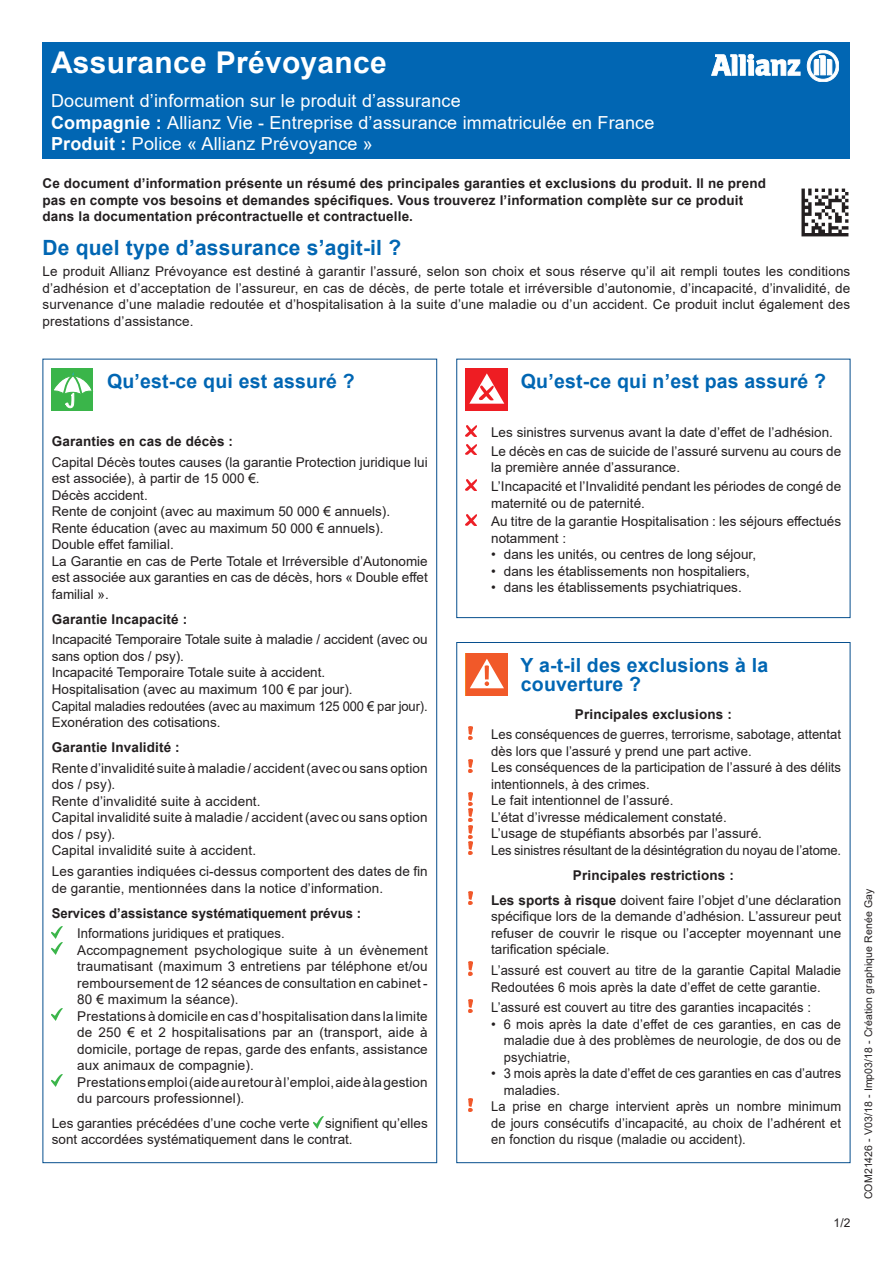
<style>
.page{position:relative;width:893px;height:1263px;background:#fff}
.page>*{position:absolute;margin:0;border:0;box-sizing:border-box;transform-origin:0 0}
.t1{font:700 30px "Arial";letter-spacing:.01em;color:#fff}
.t2{font:700 21px "Arial";letter-spacing:.01em;color:#0166b3}
.t3{font:700 19.5px/19.5px "Arial";letter-spacing:.01em;color:#0166b3}
.t4{font:18px/21.6px "Arial";letter-spacing:.01em;color:#fff}
.t5{font:13.5px/16.5px "Arial";color:#231f20}
.t6{font:700 13.5px/16.5px "Arial";letter-spacing:.01em;color:#231f20}
.t7{font:13.5px/16.5px "Arial";color:#231f20;scale:.96 1}
.t8{font:12px "Arial";color:#231f20}
.t9{font:10.5px "Arial";letter-spacing:.01em;color:#231f20}
.s1{font-weight:700}
.s2{font-weight:400}
</style>
<div class="page">
<div style="left:43px;top:43px;width:807px;height:116px;background:#0166b3"></div>
<svg style="left:52px;top:926px;width:11px;height:29px"></svg>
<svg style="left:52px;top:1009px;width:11px;height:12px"></svg>
<svg style="left:52px;top:1075px;width:11px;height:12px"></svg>
<svg style="left:313px;top:1116px;width:11px;height:12px"></svg>
<svg style="left:466px;top:425px;width:10px;height:11px"></svg>
<svg style="left:466px;top:444px;width:10px;height:11px"></svg>
<svg style="left:466px;top:479px;width:10px;height:11px"></svg>
<svg style="left:466px;top:514px;width:10px;height:11px"></svg>
<div style="left:456px;top:359px;width:394px;height:259px;border:1px solid #074f8e"></div>
<svg style="left:469px;top:726px;width:3px;height:13px"></svg>
<svg style="left:469px;top:759px;width:3px;height:13px"></svg>
<svg style="left:469px;top:792px;width:3px;height:13px"></svg>
<img style="left:469px;top:808px;width:3px;height:14px">
<svg style="left:469px;top:825px;width:3px;height:13px"></svg>
<img style="left:469px;top:841px;width:3px;height:14px">
<img style="left:469px;top:891px;width:3px;height:14px">
<svg style="left:469px;top:962px;width:3px;height:13px"></svg>
<svg style="left:469px;top:999px;width:3px;height:13px"></svg>
<svg style="left:469px;top:1098px;width:3px;height:13px"></svg>
<div style="left:466px;top:653px;width:42px;height:42px;background:#f15929"></div>
<svg style="left:470px;top:659px;width:34px;height:29px"></svg>
<img style="left:801px;top:188px;width:48px;height:49px">
<svg style="left:711px;top:54px;width:89px;height:22px"></svg>
<svg style="left:807px;top:50px;width:32px;height:32px"></svg>
<div style="left:52px;top:369px;width:41px;height:42px;background:#3ab54a"></div>
<svg style="left:54px;top:372px;width:38px;height:36px"></svg>
<div style="left:466px;top:368px;width:42px;height:43px;background:#ee1d23"></div>
<svg style="left:469px;top:373px;width:35px;height:31px"></svg>
<h1 class="t1" style="left:51px;top:41px;width:337px">Assurance Prévoyance</h1>
<h3 class="t4" style="left:51px;top:90px;width:605px">Document d’information sur le produit d’assurance<br><span class="s1">Compagnie :</span> Allianz Vie - Entreprise d’assurance immatriculée en France<br><span class="s1">Produit :</span> Police « Allianz Prévoyance »</h3>
<p class="t6" style="left:43px;top:175px;width:725px">Ce document d’information présente un résumé des principales garanties et exclusions du produit. Il ne prend pas en compte vos besoins et demandes spécifiques. Vous trouverez l’information complète sur ce produit dans la documentation précontractuelle et contractuelle.</p>
<h2 class="t2" style="left:43px;top:233px;width:360px">De quel type d’assurance s’agit-il ?</h2>
<p class="t5" style="left:43px;top:263px;width:809px;text-align:justify">Le produit Allianz Prévoyance est destiné à garantir l’assuré, selon son choix et sous réserve qu’il ait rempli toutes les conditions d’adhésion et d’acceptation de l’assureur, en cas de décès, de perte totale et irréversible d’autonomie, d’incapacité, d’invalidité, de survenance d’une maladie redoutée et d’hospitalisation à la suite d’une maladie ou d’un accident. Ce produit inclut également des prestations d’assistance.</p>
<h3 class="t3" style="left:107px;top:372px;width:249px">Qu’est-ce qui est assuré ?</h3>
<p class="t6" style="left:52px;top:433px;width:183px">Garanties en cas de décès :</p>
<p class="t5" style="left:52px;top:454px;width:378px">Capital Décès toutes causes (la garantie Protection juridique lui est associée), à partir de 15 000 €.<br>Décès accident.<br>Rente de conjoint (avec au maximum 50 000 € annuels).<br>Rente éducation (avec au maximum 50 000 € annuels).<br>Double effet familial.<br>La Garantie en cas de Perte Totale et Irréversible d’Autonomie est associée aux garanties en cas de décès, hors « Double effet familial ».</p>
<p class="t6" style="left:52px;top:611px;width:137px">Garantie Incapacité :</p>
<p class="t5" style="left:52px;top:631px;width:377px">Incapacité Temporaire Totale suite à maladie / accident (avec ou sans option dos / psy).<br>Incapacité Temporaire Totale suite à accident.<br>Hospitalisation (avec au maximum 100 € par jour).<br>Capital maladies redoutées (avec au maximum 125 000 € par jour).<br>Exonération des cotisations.</p>
<p class="t6" style="left:52px;top:739px;width:129px">Garantie Invalidité :</p>
<p class="t5" style="left:52px;top:760px;width:377px">Rente d’invalidité suite à maladie / accident (avec ou sans option dos / psy).<br>Rente d’invalidité suite à accident.<br>Capital invalidité suite à maladie / accident (avec ou sans option dos / psy).<br>Capital invalidité suite à accident.</p>
<p class="t5" style="left:52px;top:863px;width:377px">Les garanties indiquées ci-dessus comportent des dates de fin de garantie, mentionnées dans la notice d’information.</p>
<p class="t6" style="left:52px;top:905px;width:311px">Services d’assistance systématiquement prévus :</p>
<p class="t5" style="left:77px;top:925px;width:352px">Informations juridiques et pratiques.<br>Accompagnement psychologique suite à un évènement traumatisant (maximum 3 entretiens par téléphone et/ou remboursement de 12 séances de consultation en cabinet - 80 € maximum la séance).<br>Prestations à domicile en cas d’hospitalisation dans la limite de 250 € et 2 hospitalisations par an (transport, aide à domicile, portage de repas, garde des enfants, assistance aux animaux de compagnie).<br>Prestations emploi (aide au retour à l’emploi, aide à la gestion du parcours professionnel).</p>
<p class="t5" style="left:52px;top:1115px;width:378px">Les garanties précédées d’une coche verte signifient qu’elles sont accordées systématiquement dans le contrat.</p>
<h3 class="t3" style="left:521px;top:372px;width:307px">Qu’est-ce qui n’est pas assuré ?</h3>
<p class="t5" style="left:491px;top:423px;width:352px;line-height:18.6px">Les sinistres survenus avant la date d’effet de l’adhésion.<br>Le décès en cas de suicide de l’assuré survenu au cours de</p>
<p class="t5" style="left:491px;top:458px;width:352px;line-height:18.6px">la première année d’assurance.<br>L’Incapacité et l’Invalidité pendant les périodes de congé de</p>
<p class="t5" style="left:491px;top:493px;width:352px;line-height:18.6px">maternité ou de paternité.<br>Au titre de la garantie Hospitalisation : les séjours effectués</p>
<p class="t5" style="left:491px;top:530px;width:77px">notamment :</p>
<p class="t5" style="left:491px;top:546px;width:266px">• dans les unités, ou centres de long séjour,</p>
<p class="t5" style="left:491px;top:563px;width:260px">• dans les établissements non hospitaliers,</p>
<p class="t5" style="left:491px;top:579px;width:252px">• dans les établissements psychiatriques.</p>
<h3 class="t3" style="left:521px;top:655px;width:249px">Y a-t-il des exclusions à la couverture ?</h3>
<p class="t6" style="left:575px;top:706px;width:158px">Principales exclusions :</p>
<p class="t5" style="left:491px;top:726px;width:351px">Les conséquences de guerres, terrorisme, sabotage, attentat dès lors que l’assuré y prend une part active.<br>Les conséquences de la participation de l’assuré à des délits intentionnels, à des crimes.<br>Le fait intentionnel de l’assuré.<br>L’état d’ivresse médicalement constaté.<br>L’usage de stupéfiants absorbés par l’assuré.<br>Les sinistres résultant de la désintégration du noyau de l’atome.</p>
<p class="t6" style="left:491px;top:863px;width:352px;line-height:25px;text-indent:82px">Principales restrictions :<br>Les sports à risque <span class="s2">doivent faire l’objet d’une déclaration</span></p>
<p class="t5" style="left:491px;top:908px;width:352px;text-align:justify">spécifique lors de la demande d’adhésion. L’assureur peut refuser de couvrir le risque ou l’accepter moyennant une tarification spéciale.</p>
<p class="t7" style="left:491px;top:962px;width:366px">L’assuré est couvert au titre de la garantie Capital Maladie<br>Redoutées 6 mois après la date d’effet de cette garantie.</p>
<p class="t7" style="left:491px;top:999px;width:335px">L’assuré est couvert au titre des garanties incapacités :</p>
<p class="t5" style="left:504px;top:1016px;width:339px;text-align:justify;text-indent:-13px">• 6 mois après la date d’effet de ces garanties, en cas de maladie due à des problèmes de neurologie, de dos ou de psychiatrie,</p>
<p class="t5" style="left:491px;top:1065px;width:351px">• 3 mois après la date d’effet de ces garanties en cas d’autres</p>
<p class="t7" style="left:504px;top:1082px;width:60px">maladies.</p>
<p class="t7" style="left:491px;top:1098px;width:366px">La prise en charge intervient après un nombre minimum</p>
<p class="t7" style="left:491px;top:1115px;width:366px">de jours consécutifs d’incapacité, au choix de l’adhérent et</p>
<p class="t7" style="left:491px;top:1131px;width:267px">en fonction du risque (maladie ou accident).</p>
<p class="t8" style="left:833px;top:1214px;width:18px">1/2</p>
<p class="t9" style="left:861px;top:1199px;width:312px;rotate:-90deg">COM21426 - V03/18 - Imp03/18 - Création graphique Renée Gay</p>
</div>
